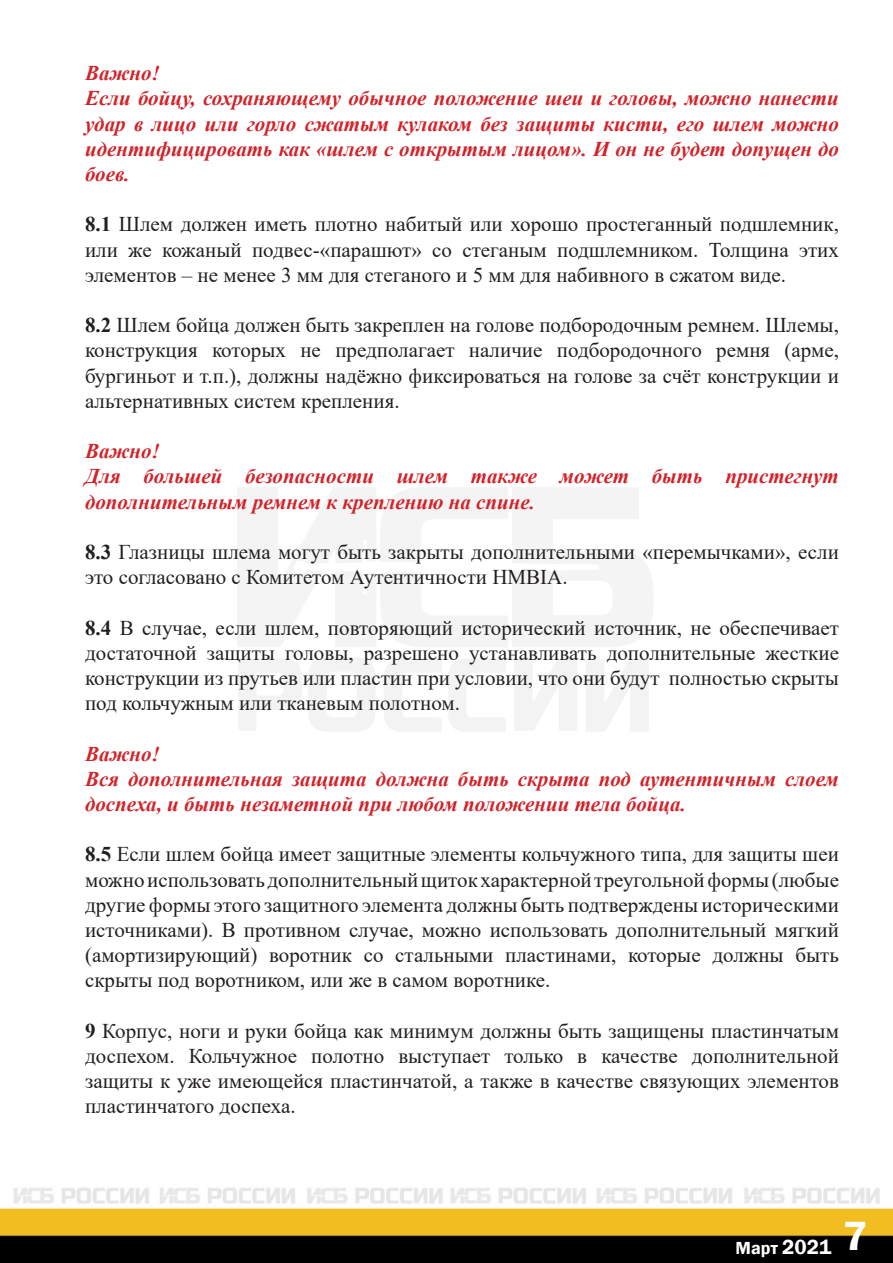
<style>
.page{position:relative;width:893px;height:1263px;background:#fff}
.page>*{position:absolute;margin:0;border:0;box-sizing:border-box;transform-origin:0 0}
.t1{font:21px/25.2px "Times New Roman";color:#231f20;text-align:justify}
.t2{font:italic 700 21px/25.2px "Times New Roman";color:#d1232a}
.t3{font:600 18px "Franklin Gothic";color:#fff}
.s1{font-weight:700}
.s2{font-size:21px}
</style>
<div class="page">
<img style="left:0;top:1187px;width:893px;height:76px">
<p class="t2" style="left:85px;top:60px;width:76px">Важно!</p>
<p class="t2" style="left:85px;top:85px;width:755px;text-align:justify">Если бойцу, сохраняющему обычное положение шеи и головы, можно нанести удар в лицо или горло сжатым кулаком без защиты кисти, его шлем можно идентифицировать как «шлем с открытым лицом». И он не будет допущен до боев.</p>
<p class="t1" style="left:85px;top:211px;width:755px"><span class="s1">8.1</span> Шлем должен иметь плотно набитый или хорошо простеганный подшлемник, или же кожаный подвес-«парашют» со стеганым подшлемником. Толщина этих элементов – не менее 3 мм для стеганого и 5 мм для набивного в сжатом виде.</p>
<p class="t1" style="left:85px;top:312px;width:755px"><span class="s1">8.2</span> Шлем бойца должен быть закреплен на голове подбородочным ремнем. Шлемы, конструкция которых не предполагает наличие подбородочного ремня (арме, бургиньот и т.п.), должны надёжно фиксироваться на голове за счёт конструкции и альтернативных систем крепления.</p>
<p class="t2" style="left:85px;top:438px;width:76px">Важно!</p>
<p class="t2" style="left:85px;top:463px;width:755px">Для большей безопасности шлем также может быть пристегнут дополнительным ремнем к креплению на спине.</p>
<p class="t1" style="left:85px;top:539px;width:755px"><span class="s1">8.3</span> Глазницы шлема могут быть закрыты дополнительными «перемычками», если это согласовано с Комитетом Аутентичности HMBIA.</p>
<p class="t1" style="left:85px;top:614px;width:755px"><span class="s1">8.4</span> В случае, если шлем, повторяющий исторический источник, не обеспечивает достаточной защиты головы, разрешено устанавливать дополнительные жесткие конструкции из прутьев или пластин при условии, что они будут полностью скрыты под кольчужным или тканевым полотном.</p>
<p class="t2" style="left:85px;top:740px;width:76px">Важно!</p>
<p class="t2" style="left:85px;top:766px;width:755px">Вся дополнительная защита должна быть скрыта под аутентичным слоем доспеха, и быть незаметной при любом положении тела бойца.</p>
<p class="t1" style="left:85px;top:841px;width:755px"><span class="s1">8.5</span> Если шлем бойца имеет защитные элементы кольчужного типа, для защиты шеи можно использовать дополнительный щиток характерной треугольной формы (любые другие формы этого защитного элемента должны быть подтверждены историческими источниками). В противном случае, можно использовать дополнительный мягкий (амортизирующий) воротник со стальными пластинами, которые должны быть скрыты под воротником, или же в самом воротнике.</p>
<p class="t1" style="left:85px;top:1017px;width:755px"><span class="s1">9</span> Корпус, ноги и руки бойца как минимум должны быть защищены пластинчатым доспехом. Кольчужное полотно выступает только в качестве дополнительной защиты к уже имеющейся пластинчатой, а также в качестве связующих элементов пластинчатого доспеха.</p>
<p class="t3" style="left:736px;top:1237px;width:133px">Март <span class="s2">2021</span> <sup>7</sup></p>
</div>
